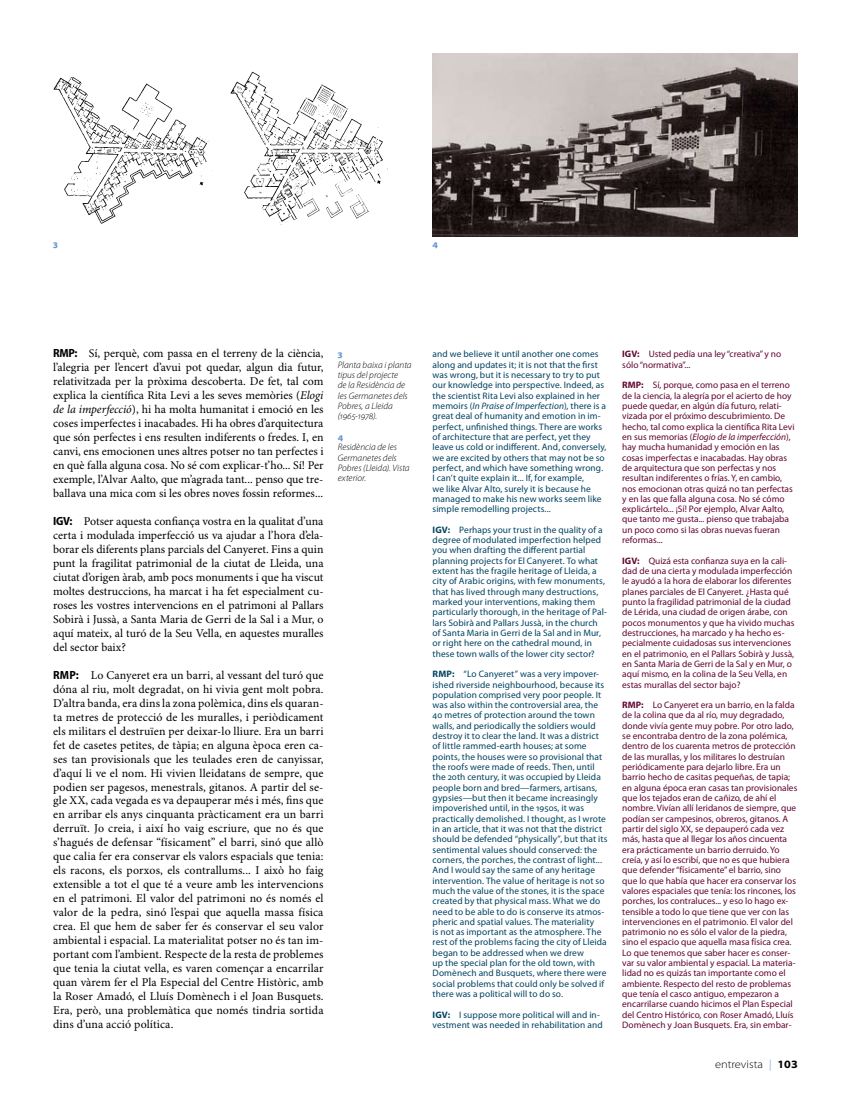
<style>
.page{position:relative;width:851px;height:1099px;background:#fff}
.page>*{position:absolute;margin:0;border:0;box-sizing:border-box;transform-origin:0 0}
.t1{font:11.88px/14px "Minion Pro";color:#000;text-align:justify}
.t2{font:300 semi-expanded 11.25px "Myriad Pro";color:#000}
.t3{font:9.38px/10.2px "Myriad Pro";letter-spacing:.01em;color:#004262}
.t4{font:9.38px/10.2px "Myriad Pro";color:#630632}
.t5{font:italic 300 9.38px/10.2px "Myriad Pro";letter-spacing:.005em;color:#000}
.t6{font:700 semi-expanded 9.38px "Myriad Pro";color:#6392cd}
.s1{font-family:"Myriad Pro";font-weight:700;font-stretch:semi-condensed}
.s2{font-style:italic}
.s3{font-weight:700;font-style:normal;font-stretch:semi-expanded;color:#6392cd}
.s4{font-weight:700}
.s5{color:#6392cd}
</style>
<div class="page">
<img style="left:432px;top:53px;width:365px;height:183px">
<img style="left:53px;top:71px;width:335px;height:154px">
<p class="t6" style="left:53px;top:239px;width:6px">3</p>
<p class="t6" style="left:432px;top:239px;width:7px">4</p>
<p class="t1" style="left:53px;top:347px;width:272px"><span class="s1">RMP:</span> Sí, perquè, com passa en el terreny de la ciència, l’alegria per l’encert d’avui pot quedar, algun dia futur, relativitzada per la pròxima descoberta. De fet, tal com explica la científica Rita Levi a les seves memòries (<span class="s2">Elogi de la imperfecció</span>), hi ha molta humanitat i emoció en les coses imperfectes i inacabades. Hi ha obres d’arquitectura que són perfectes i ens resulten indiferents o fredes. I, en canvi, ens emocionen unes altres potser no tan perfectes i en què falla alguna cosa. No sé com explicar-t’ho... Sí! Per exemple, l’Alvar Aalto, que m’agrada tant... penso que tre&shy;ballava una mica com si les obres noves fossin reformes...</p>
<p class="t1" style="left:53px;top:514px;width:272px"><span class="s1">IGV:</span> Potser aquesta confiança vostra en la qualitat d’una certa i modulada imperfecció us va ajudar a l’hora d’ela&shy;borar els diferents plans parcials del Canyeret. Fins a quin punt la fragilitat patrimonial de la ciutat de Lleida, una ciutat d’origen àrab, amb pocs monuments i que ha viscut moltes destruccions, ha marcat i ha fet especialment cu&shy;roses les vostres intervencions en el patrimoni al Pallars Sobirà i Jussà, a Santa Maria de Gerri de la Sal i a Mur, o aquí mateix, al turó de la Seu Vella, en aquestes muralles del sector baix?</p>
<p class="t1" style="left:53px;top:668px;width:272px"><span class="s1">RMP:</span> Lo Canyeret era un barri, al vessant del turó que dóna al riu, molt degradat, on hi vivia gent molt pobra.<br>D’altra banda, era dins la zona polèmica, dins els quaran&shy;ta metres de protecció de les muralles, i periòdicament els militars el destruïen per deixar-lo lliure. Era un barri fet de casetes petites, de tàpia; en alguna època eren ca&shy;ses tan provisionals que les teulades eren de canyissar, d’aquí li ve el nom. Hi vivien lleidatans de sempre, que podien ser pagesos, menestrals, gitanos. A partir del se&shy;gle XX, cada vegada es va depauperar més i més, fins que en arribar els anys cinquanta pràcticament era un barri derruït. Jo creia, i així ho vaig escriure, que no és que s’hagués de defensar “físicament” el barri, sinó que allò que calia fer era conservar els valors espacials que tenia: els racons, els porxos, els contrallums... I això ho faig extensible a tot el que té a veure amb les intervencions en el patrimoni. El valor del patrimoni no és només el valor de la pedra, sinó l’espai que aquella massa física crea. El que hem de saber fer és conservar el seu valor ambiental i espacial. La materialitat potser no és tan im&shy;portant com l’ambient. Respecte de la resta de problemes que tenia la ciutat vella, es varen començar a encarrilar quan vàrem fer el Pla Especial del Centre Històric, amb la Roser Amadó, el Lluís Domènech i el Joan Busquets.<br>Era, però, una problemàtica que només tindria sortida dins d’una acció política.</p>
<p class="t5" style="left:338px;top:349px;width:75px"><span class="s3">3<br></span>Planta baixa i planta tipus del projecte<br>de la Residència de les Germanetes dels<br>Pobres, a Lleida (1965-1978).</p>
<p class="t5" style="left:338px;top:432px;width:73px"><span class="s3">4<br></span>Residència de les<br>Germanetes dels<br>Pobres (Lleida). Vista exterior.</p>
<p class="t3" style="left:432px;top:349px;width:175px">and we believe it until another one comes along and updates it; it is not that the first was wrong, but it is necessary to try to put our knowledge into perspective. Indeed, as the scientist Rita Levi also explained in her memoirs (<span class="s2">In Praise of Imperfection</span>), there is a great deal of humanity and emotion in im&shy;perfect, unfinished things. There are works of architecture that are perfect, yet they leave us cold or indifferent. And, conversely, we are excited by others that may not be so perfect, and which have something wrong.<br>I can’t quite explain it... If, for example,<br>we like Alvar Alto, surely it is because he managed to make his new works seem like simple remodelling projects...</p>
<p class="t3" style="left:432px;top:524px;width:176px"><span class="s4">IGV:</span> Perhaps your trust in the quality of a degree of modulated imperfection helped you when drafting the different partial planning projects for El Canyeret. To what extent has the fragile heritage of Lleida, a city of Arabic origins, with few monuments, that has lived through many destructions, marked your interventions, making them particularly thorough, in the heritage of Pal&shy;lars Sobirà and Pallars Jussà, in the church of Santa Maria in Gerri de la Sal and in Mur, or right here on the cathedral mound, in these town walls of the lower city sector?</p>
<p class="t3" style="left:432px;top:669px;width:176px"><span class="s4">RMP:</span> “Lo Canyeret” was a very impover&shy;ished riverside neighbourhood, because its population comprised very poor people. It was also within the controversial area, the 40 metres of protection around the town walls, and periodically the soldiers would destroy it to clear the land. It was a district of little rammed-earth houses; at some points, the houses were so provisional that the roofs were made of reeds. Then, until the 20th century, it was occupied by Lleida people born and bred—farmers, artisans, gypsies—but then it became increasingly impoverished until, in the 1950s, it was practically demolished. I thought, as I wrote in an article, that it was not that the district should be defended “physically”, but that its sentimental values should conserved: the corners, the porches, the contrast of light...<br>And I would say the same of any heritage intervention. The value of heritage is not so much the value of the stones, it is the space created by that physical mass. What we do need to be able to do is conserve its atmos&shy;pheric and spatial values. The materiality<br>is not as important as the atmosphere. The rest of the problems facing the city of Lleida began to be addressed when we drew<br>up the special plan for the old town, with Domènech and Busquets, where there were social problems that could only be solved if there was a political will to do so.</p>
<p class="t3" style="left:432px;top:1009px;width:171px"><span class="s4">IGV:</span> I suppose more political will and in&shy;vestment was needed in rehabilitation and</p>
<p class="t4" style="left:622px;top:349px;width:160px"><span class="s4">IGV:</span> Usted pedía una ley “creativa” y no sólo “normativa”...</p>
<p class="t4" style="left:622px;top:380px;width:174px"><span class="s4">RMP:</span> Sí, porque, como pasa en el terreno de la ciencia, la alegría por el acierto de hoy puede quedar, en algún día futuro, relati&shy;vizada por el próximo descubrimiento. De hecho, tal como explica la científica Rita Levi en sus memorias (<span class="s2">Elogio de la imperfección</span>), hay mucha humanidad y emoción en las cosas imperfectas e inacabadas. Hay obras de arquitectura que son perfectas y nos resultan indiferentes o frías. Y, en cambio, nos emocionan otras quizá no tan perfectas y en las que falla alguna cosa. No sé cómo explicártelo... ¡Sí! Por ejemplo, Alvar Aalto, que tanto me gusta... pienso que trabajaba un poco como si las obras nuevas fueran reformas...</p>
<p class="t4" style="left:622px;top:555px;width:174px"><span class="s4">IGV:</span> Quizá esta confianza suya en la cali&shy;dad de una cierta y modulada imperfección le ayudó a la hora de elaborar los diferentes planes parciales de El Canyeret. ¿Hasta qué punto la fragilidad patrimonial de la ciudad de Lérida, una ciudad de origen árabe, con pocos monumentos y que ha vivido muchas destrucciones, ha marcado y ha hecho es&shy;pecialmente cuidadosas sus intervenciones en el patrimonio, en el Pallars Sobirà y Jussà, en Santa Maria de Gerri de la Sal y en Mur, o aquí mismo, en la colina de la Seu Vella, en estas murallas del sector bajo?</p>
<p class="t4" style="left:622px;top:700px;width:176px"><span class="s4">RMP:</span> Lo Canyeret era un barrio, en la falda de la colina que da al río, muy degradado, donde vivía gente muy pobre. Por otro lado, se encontraba dentro de la zona polémica, dentro de los cuarenta metros de protección de las murallas, y los militares lo destruían periódicamente para dejarlo libre. Era un barrio hecho de casitas pequeñas, de tapia; en alguna época eran casas tan provisionales que los tejados eran de cañizo, de ahí el nombre. Vivían allí leridanos de siempre, que podían ser campesinos, obreros, gitanos. A partir del siglo XX, se depauperó cada vez más, hasta que al llegar los años cincuenta era prácticamente un barrio derruido. Yo creía, y así lo escribí, que no es que hubiera que defender “físicamente” el barrio, sino que lo que había que hacer era conservar los valores espaciales que tenía: los rincones, los porches, los contraluces... y eso lo hago ex&shy;tensible a todo lo que tiene que ver con las intervenciones en el patrimonio. El valor del patrimonio no es sólo el valor de la piedra, sino el espacio que aquella masa física crea.<br>Lo que tenemos que saber hacer es conser&shy;var su valor ambiental y espacial. La materia&shy;lidad no es quizás tan importante como el ambiente. Respecto del resto de problemas que tenía el casco antiguo, empezaron a encarrilarse cuando hicimos el Plan Especial del Centro Histórico, con Roser Amadó, Lluís Domènech y Joan Busquets. Era, sin embar-</p>
<p class="t2" style="left:715px;top:1057px;width:84px">entrevista <span class="s5">|</span> <span class="s4">103</span></p>
</div>
